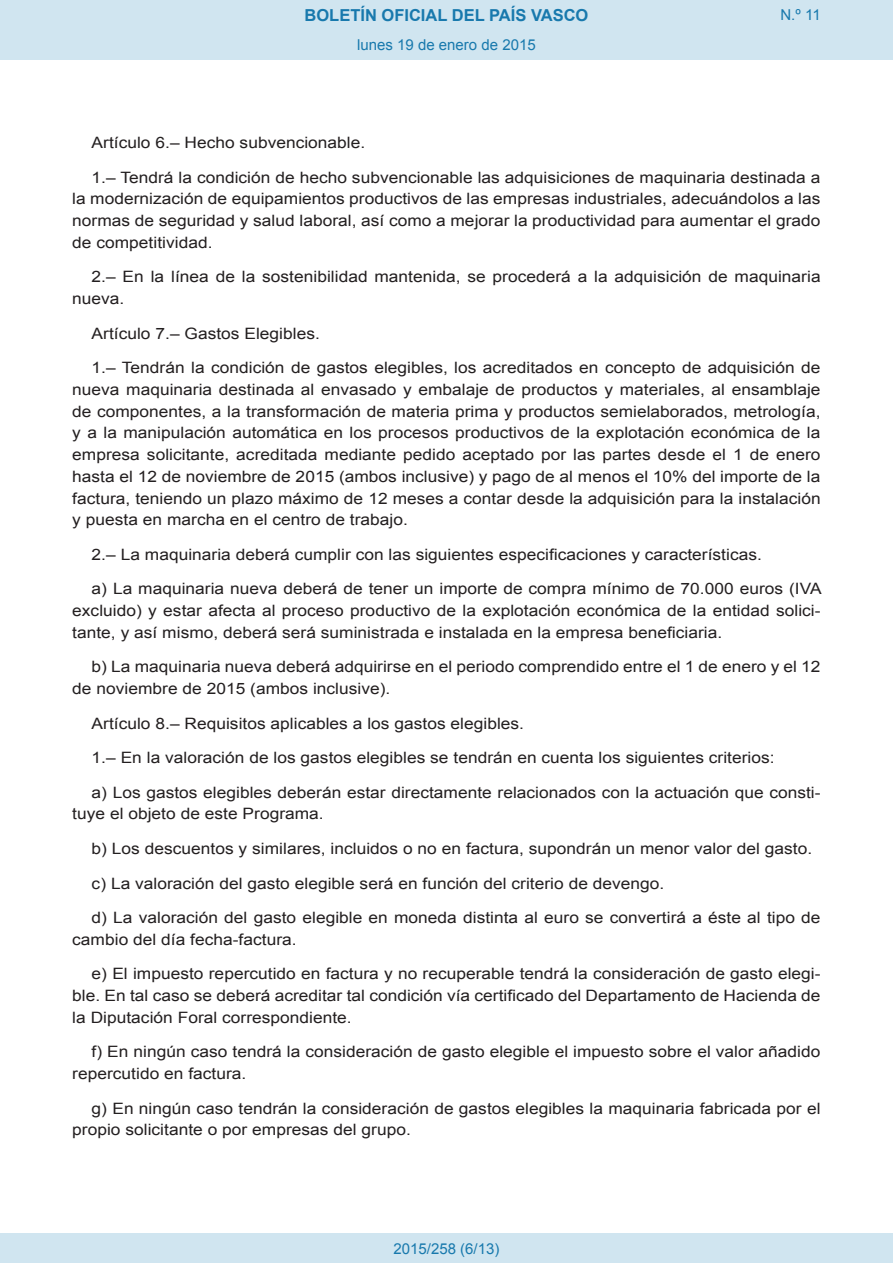
<style>
.page{position:relative;width:893px;height:1263px;background:#fff}
.page>*{position:absolute;margin:0;border:0;box-sizing:border-box;transform-origin:0 0}
.t1{font:700 16.5px "Arial";color:#1879ad}
.BOPVDetalle{font:15.6px/21.8px "Arial";color:#231f20;scale:1.11 1}
.Paginacion_Centro{font:15px "Arial";color:#1879ad}
</style>
<div class="page">
<div style="left:0;top:0;width:893px;height:60px;background:#d0e5f0"></div>
<div style="left:0;top:1233px;width:893px;height:30px;background:#d0e5f0"></div>
<p class="t1" style="left:305px;top:4px;width:285px">BOLETÍN OFICIAL DEL PAÍS VASCO</p>
<p class="Paginacion_Centro" style="left:357px;top:35px;width:180px">lunes 19 de enero de 2015</p>
<p class="Paginacion_Centro" style="left:780px;top:5px;width:42px">N.º 11</p>
<p class="BOPVDetalle" style="left:92px;top:132px;width:248px">Artículo 6.– Hecho subvencionable.</p>
<p class="BOPVDetalle" style="left:72px;top:166px;width:676px;text-align:justify;text-indent:19px">1.– Tendrá la condición de hecho subvencionable las adquisiciones de maquinaria destinada a la modernización de equipamientos productivos de las empresas industriales, adecuándolos a las normas de seguridad y salud laboral, así como a mejorar la productividad para aumentar el grado de competitividad.</p>
<p class="BOPVDetalle" style="left:72px;top:266px;width:676px;text-indent:19px">2.– En la línea de la sostenibilidad mantenida, se procederá a la adquisición de maquinaria nueva.</p>
<p class="BOPVDetalle" style="left:92px;top:322px;width:207px">Artículo 7.– Gastos Elegibles.</p>
<p class="BOPVDetalle" style="left:72px;top:357px;width:676px;text-align:justify;text-indent:19px">1.– Tendrán la condición de gastos elegibles, los acreditados en concepto de adquisición de nueva maquinaria destinada al envasado y embalaje de productos y materiales, al ensamblaje de componentes, a la transformación de materia prima y productos semielaborados, metrología, y a la manipulación automática en los procesos productivos de la explotación económica de la empresa solicitante, acreditada mediante pedido aceptado por las partes desde el 1 de enero hasta el 12 de noviembre de 2015 (ambos inclusive) y pago de al menos el 10% del importe de la factura, teniendo un plazo máximo de 12 meses a contar desde la adquisición para la instalación y puesta en marcha en el centro de trabajo.</p>
<p class="BOPVDetalle" style="left:92px;top:544px;width:605px">2.– La maquinaria deberá cumplir con las siguientes especificaciones y características.</p>
<p class="BOPVDetalle" style="left:72px;top:578px;width:676px;text-align:justify;text-indent:19px">a) La maquinaria nueva deberá de tener un importe de compra mínimo de 70.000 euros (IVA excluido) y estar afecta al proceso productivo de la explotación económica de la entidad solici&shy;tante, y así mismo, deberá será suministrada e instalada en la empresa beneficiaria.</p>
<p class="BOPVDetalle" style="left:72px;top:656px;width:676px;text-indent:19px">b) La maquinaria nueva deberá adquirirse en el periodo comprendido entre el 1 de enero y el 12 de noviembre de 2015 (ambos inclusive).</p>
<p class="BOPVDetalle" style="left:92px;top:712px;width:391px">Artículo 8.– Requisitos aplicables a los gastos elegibles.</p>
<p class="BOPVDetalle" style="left:92px;top:747px;width:617px">1.– En la valoración de los gastos elegibles se tendrán en cuenta los siguientes criterios:</p>
<p class="BOPVDetalle" style="left:72px;top:781px;width:676px;text-indent:19px">a) Los gastos elegibles deberán estar directamente relacionados con la actuación que consti&shy;tuye el objeto de este Programa.</p>
<p class="BOPVDetalle" style="left:92px;top:838px;width:651px">b) Los descuentos y similares, incluidos o no en factura, supondrán un menor valor del gasto.</p>
<p class="BOPVDetalle" style="left:92px;top:872px;width:517px">c) La valoración del gasto elegible será en función del criterio de devengo.</p>
<p class="BOPVDetalle" style="left:72px;top:907px;width:676px;text-indent:19px">d) La valoración del gasto elegible en moneda distinta al euro se convertirá a éste al tipo de cambio del día fecha-factura.</p>
<p class="BOPVDetalle" style="left:72px;top:963px;width:676px;text-align:justify;text-indent:19px">e) El impuesto repercutido en factura y no recuperable tendrá la consideración de gasto elegi&shy;ble. En tal caso se deberá acreditar tal condición vía certificado del Departamento de Hacienda de la Diputación Foral correspondiente.</p>
<p class="BOPVDetalle" style="left:72px;top:1041px;width:675px;text-indent:19px">f) En ningún caso tendrá la consideración de gasto elegible el impuesto sobre el valor añadido repercutido en factura.</p>
<p class="BOPVDetalle" style="left:72px;top:1097px;width:676px;text-indent:19px">g) En ningún caso tendrán la consideración de gastos elegibles la maquinaria fabricada por el propio solicitante o por empresas del grupo.</p>
<p class="Paginacion_Centro" style="left:393px;top:1238px;width:107px">2015/258 (6/13)</p>
</div>
